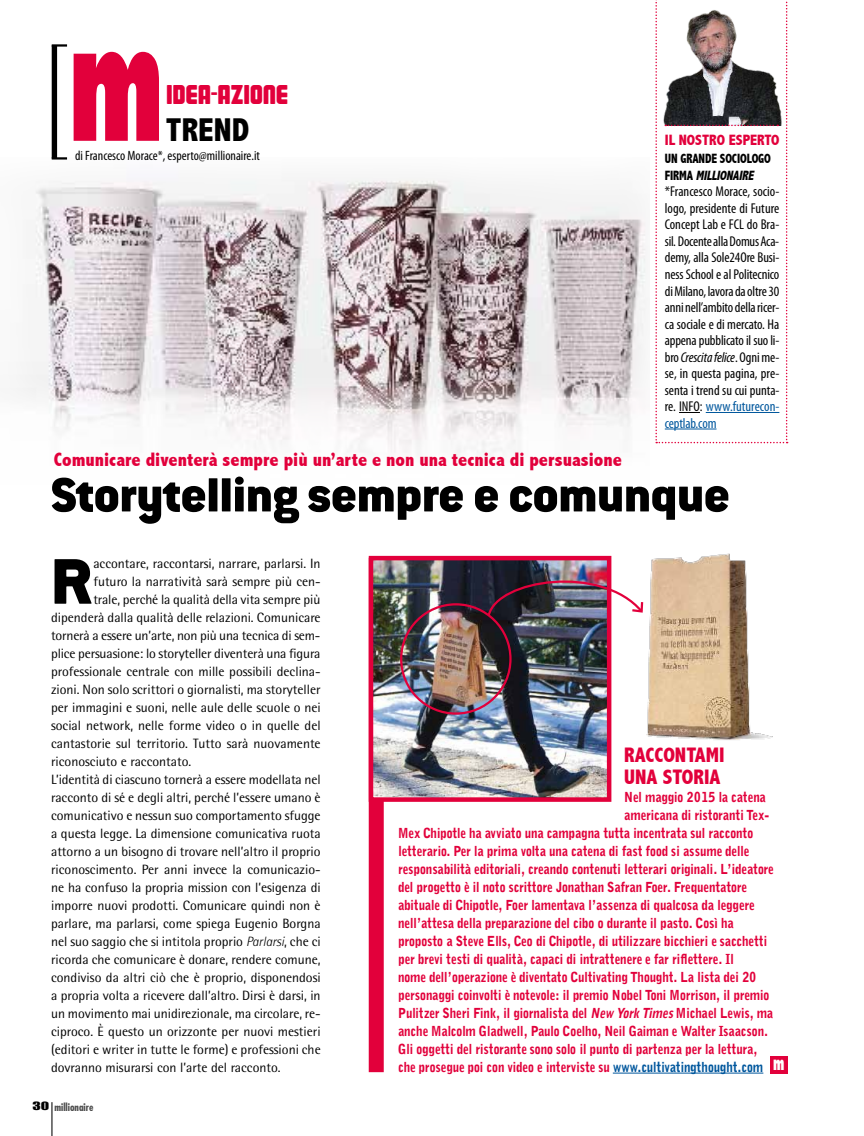
<style>
.page{position:relative;width:864px;height:1136px;background:#fff}
.page>*{position:absolute;margin:0;border:0;box-sizing:border-box;transform-origin:0 0}
.t1{font:800 condensed 165px "Futura";color:#e2003b;scale:.7 1}
.t2{font:900 70.5px "Conduit ITC Std";color:#000}
.t3{font:900 52.5px "Conduit ITC Std";color:#000}
.t4{font:800 condensed 33px "Abadi";color:#000}
.t5{font:27px "Magnum";letter-spacing:.01em;color:#e2003b}
.t6{font:800 condensed 21px/21.6px "Abadi";color:#e2003b}
.t7{font:800 condensed 19.5px "Abadi";color:#e2003b}
.t8{font:800 condensed 19.5px "Futura";color:#fff;scale:.7 1}
.t9{font:800 condensed 15px "Abadi";color:#e2003b}
.t10{font:condensed 14.25px/16.5px "Myriad Pro";letter-spacing:-.005em;color:#000;text-align:justify}
.t11{font:13.5px "Rotis Semi Sans";color:#000}
.t12{font:900 13.5px "Grotesque";letter-spacing:-.015em;color:#e2003b;scale:.9 1}
.t13{font:condensed 13.5px "Myriad Pro";color:#000}
.t14{font:800 condensed 13.5px "Abadi";letter-spacing:-.01em;color:#000;scale:.9 1}
.t15{font:italic 800 condensed 13.5px "Abadi";color:#000;scale:.9 1}
.t16{font:700 condensed 10.5px "Futura";color:#000}
.s1{font-style:italic}
.s2{color:#00579d}
.s3{font-weight:300;font-style:italic}
.s4{font-family:"Impact";font-weight:400;font-stretch:normal}
</style>
<div class="page">
<hr style="left:51px;top:1101px;width:2px;height:34px;background:#000">
<div style="left:368px;top:557px;width:15px;height:514px;background:#e2003b"></div>
<img style="left:16px;top:157px;width:630px;height:298px">
<div style="left:52px;top:45px;width:5px;height:113px;background:#000"></div>
<hr style="left:52px;top:44px;width:15px;height:3px;background:#000">
<svg style="left:52px;top:157px;width:15px;height:2px"></svg>
<hr style="left:612px;top:1072px;width:151px;height:1px;background:#00579d">
<img style="left:373px;top:561px;width:233px;height:235px">
<div style="left:368px;top:556px;width:243px;height:245px;border:4px solid #e2003b"></div>
<img style="left:646px;top:553px;width:127px;height:187px">
<div style="left:400px;top:603px;width:111px;height:111px;border:2px solid #e2003b;border-radius:50%"></div>
<img style="left:486px;top:563px;width:158px;height:55px">
<div style="left:770px;top:1056px;width:17px;height:17px;background:#e2003b"></div>
<svg style="left:655px;top:0;width:132px;height:443px"></svg>
<h1 class="t1" style="left:68px;top:-33px;width:138px">m</h1>
<h3 class="t5" style="left:166px;top:82px;width:123px">IDEA<sup>-</sup>AZIONE</h3>
<h3 class="t4" style="left:166px;top:111px;width:85px">trend</h3>
<p class="t13" style="left:75px;top:147px;width:186px">di Francesco Morace*, esperto@millionaire.it</p>
<h3 class="t7" style="left:54px;top:448px;width:569px">Comunicare diventerà sempre più un’arte e non una tecnica di persuasione</h3>
<p class="t9" style="left:664px;top:131px;width:116px">Il nostro esperto</p>
<p class="t14" style="left:664px;top:151px;width:32px">UN GRANDE</p>
<p class="t14" style="left:719px;top:151px;width:7px">SOCIO</p>
<p class="t14" style="left:746px;top:151px;width:28px">LOGO</p>
<p class="t14" style="left:664px;top:167px;width:14px">FIRMA</p>
<p class="t15" style="left:695px;top:167px;width:30px">MI LLIONAIRE</p>
<p class="t10" style="left:664px;top:183px;width:116px">*Francesco Morace, socio&shy;logo, presidente di Future Concept Lab e FCL do Bra&shy;sil. Docente alla Domus Aca&shy;demy, alla Sole24Ore Busi&shy;ness School e al Politecnico di Milano, lavora da oltre 30 anni nell’ambito della ricer&shy;ca sociale e di mercato. Ha appena pubblicato il suo li&shy;bro <span class="s1">Crescita felice</span>. Ogni me&shy;se, in questa pagina, pre&shy;senta i trend su cui punta&shy;re. INFO: <span class="s2">www.futurecon&shy;ceptlab.com</span></p>
<h3 class="t3" style="left:51px;top:466px;width:680px">Storytelling sempre e comunque</h3>
<h2 class="t2" style="left:51px;top:542px;width:42px">R</h2>
<p class="t11" style="left:93px;top:555px;width:229px">accontare, raccontarsi, narrare, parlarsi. In</p>
<p class="t11" style="left:93px;top:573px;width:229px">futuro la narratività sarà sempre più cen-</p>
<p class="t11" style="left:93px;top:591px;width:228px">trale, perché la qualità della vita sempre più</p>
<p class="t11" style="left:51px;top:609px;width:271px">dipenderà dalla qualità delle relazioni. Comunicare</p>
<p class="t11" style="left:51px;top:627px;width:271px">tornerà a essere un’arte, non più una tecnica di sem-</p>
<p class="t11" style="left:51px;top:645px;width:271px">plice persuasione: lo storyteller diventerà una figura</p>
<p class="t11" style="left:51px;top:663px;width:271px">professionale centrale con mille possibili declina-</p>
<p class="t11" style="left:51px;top:681px;width:271px">zioni. Non solo scrittori o giornalisti, ma storyteller</p>
<p class="t11" style="left:51px;top:699px;width:271px">per immagini e suoni, nelle aule delle scuole o nei</p>
<p class="t11" style="left:51px;top:717px;width:271px">social network, nelle forme video o in quelle del</p>
<p class="t11" style="left:51px;top:735px;width:271px">cantastorie sul territorio. Tutto sarà nuovamente</p>
<p class="t11" style="left:51px;top:753px;width:142px">riconosciuto e raccontato.</p>
<p class="t11" style="left:51px;top:771px;width:271px">L’identità di ciascuno tornerà a essere modellata nel</p>
<p class="t11" style="left:51px;top:789px;width:271px">racconto di sé e degli altri, perché l’essere umano è</p>
<p class="t11" style="left:51px;top:807px;width:271px">comunicativo e nessun suo comportamento sfugge</p>
<p class="t11" style="left:51px;top:825px;width:271px">a questa legge. La dimensione comunicativa ruota</p>
<p class="t11" style="left:51px;top:843px;width:271px">attorno a un bisogno di trovare nell’altro il proprio</p>
<p class="t11" style="left:51px;top:861px;width:271px">riconoscimento. Per anni invece la comunicazio-</p>
<p class="t11" style="left:51px;top:879px;width:271px">ne ha confuso la propria mission con l’esigenza di</p>
<p class="t11" style="left:51px;top:897px;width:271px">imporre nuovi prodotti. Comunicare quindi non è</p>
<p class="t11" style="left:51px;top:915px;width:271px">parlare, ma parlarsi, come spiega Eugenio Borgna</p>
<p class="t11" style="left:51px;top:933px;width:271px">nel suo saggio che si intitola proprio <span class="s3">Parlarsi</span>, che ci</p>
<p class="t11" style="left:51px;top:951px;width:271px">ricorda che comunicare è donare, rendere comune,</p>
<p class="t11" style="left:51px;top:969px;width:271px">condiviso da altri ciò che è proprio, disponendosi</p>
<p class="t11" style="left:51px;top:987px;width:271px">a propria volta a ricevere dall’altro. Dirsi è darsi, in</p>
<p class="t11" style="left:51px;top:1005px;width:271px">un movimento mai unidirezionale, ma circolare, re-</p>
<p class="t11" style="left:51px;top:1023px;width:271px">ciproco. È questo un orizzonte per nuovi mestieri</p>
<p class="t11" style="left:51px;top:1041px;width:271px">(editori e writer in tutte le forme) e professioni che</p>
<p class="t11" style="left:51px;top:1059px;width:231px">dovranno misurarsi con l’arte del racconto.</p>
<p class="t16" style="left:33px;top:1099px;width:62px"><span class="s4">30</span> millionaire</p>
<h3 class="t6" style="left:624px;top:744px;width:102px">Raccontami una storia</h3>
<p class="t12" style="left:624px;top:788px;width:159px">Nel maggio 2015 la catena</p>
<p class="t12" style="left:624px;top:806px;width:163px">americana di ristoranti Tex-</p>
<p class="t12" style="left:398px;top:824px;width:396px">Mex Chipotle ha avviato una campagna tutta incentrata sul racconto</p>
<p class="t12" style="left:398px;top:842px;width:391px">letterario. Per la prima volta una catena di fast food si assume delle</p>
<p class="t12" style="left:398px;top:860px;width:419px">responsabilità editoriali, creando contenuti letterari originali. L’ideatore</p>
<p class="t12" style="left:398px;top:878px;width:389px">del progetto è il noto scrittore Jonathan Safran Foer. Frequentatore</p>
<p class="t12" style="left:398px;top:896px;width:397px">abituale di Chipotle, Foer lamentava l’assenza di qualcosa da leggere</p>
<p class="t12" style="left:398px;top:914px;width:374px">nell’attesa della preparazione del cibo o durante il pasto. Così ha</p>
<p class="t12" style="left:398px;top:932px;width:412px">proposto a Steve Ells, Ceo di Chipotle, di utilizzare bicchieri e sacchetti</p>
<p class="t12" style="left:398px;top:950px;width:375px">per brevi testi di qualità, capaci di intrattenere e far riflettere. Il</p>
<p class="t12" style="left:398px;top:968px;width:399px">nome dell’operazione è diventato Cultivating Thought. La lista dei 20</p>
<p class="t12" style="left:398px;top:986px;width:414px">personaggi coinvolti è notevole: il premio Nobel Toni Morrison, il premio</p>
<p class="t12" style="left:398px;top:1004px;width:418px">Pulitzer Sheri Fink, il giornalista del <span class="s1">New York Times</span>Michael Lewis, ma</p>
<p class="t12" style="left:398px;top:1022px;width:412px">anche Malcolm Gladwell, Paulo Coelho, Neil Gaiman e Walter Isaacson.</p>
<p class="t12" style="left:398px;top:1040px;width:401px">Gli oggetti del ristorante sono solo il punto di partenza per la lettura,</p>
<p class="t12" style="left:398px;top:1058px;width:407px">che prosegue poi con video e interviste su <span class="s2">www.cultivatingthought.com</span></p>
<h3 class="t8" style="left:772px;top:1049px;width:18px">m</h3>
</div>
